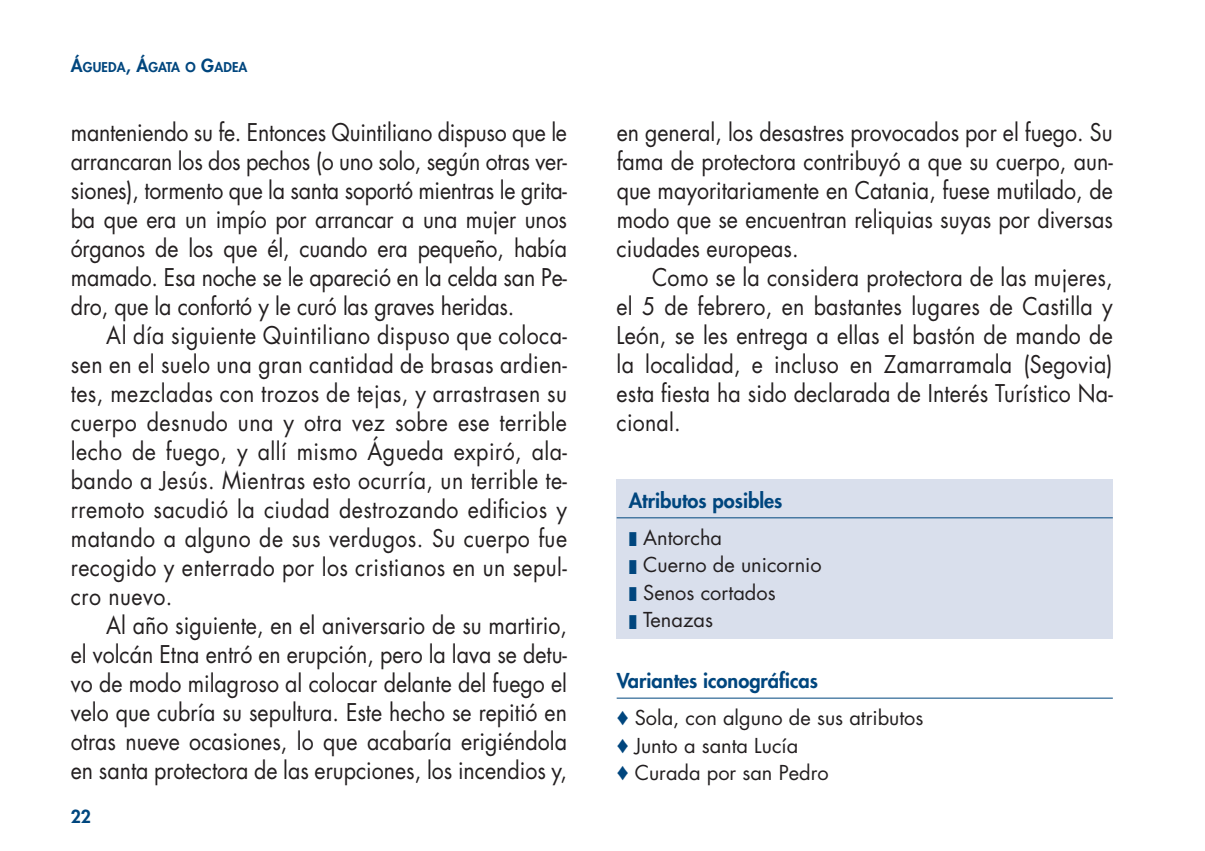
<style>
.page{position:relative;width:1205px;height:851px;background:#fff}
.page>*{position:absolute;margin:0;border:0;box-sizing:border-box;transform-origin:0 0}
.t1{font:23.75px/29px "Futura Std";color:#231f20;text-align:justify;scale:.9 1}
.t2{font:20px/27.5px "Futura Std";color:#231f20}
.t3{font:800 20px/36.8px "Futura Std";color:#00467e}
.t4{font:800 17.5px "Futura Std";color:#00467e}
.t5{font:800 13px "Futura Std";letter-spacing:.015em;color:#00467e}
.s1{font-size:17.5px}
.s2{font-weight:400;color:#231f20}
.s3{color:#00467e}
.s4{font-weight:800;color:#00467e}
</style>
<div class="page">
<div style="left:617px;top:479px;width:496px;height:160px;background:#d9dfec"></div>
<hr style="left:617px;top:517px;width:496px;height:1px;background:#00467e">
<hr style="left:617px;top:697px;width:496px;height:1px;background:#00467e">
<p class="t5" style="left:71px;top:59px;width:178px"><span class="s1">Á</span>GUEDA<span class="s1">, Á</span>GATA O <span class="s1">G</span>ADEA</p>
<p class="t1" style="left:71px;top:118px;width:553px">manteniendo su fe. Entonces Quintiliano dispuso que le arrancaran los dos pechos (o uno solo, según otras ver&shy;siones), tormento que la santa soportó mientras le grita&shy;ba que era un impío por arrancar a una mujer unos órganos de los que él, cuando era pequeño, había mamado. Esa noche se le apareció en la celda san Pe&shy;dro, que la confortó y le curó las graves heridas.</p>
<p class="t1" style="left:71px;top:321px;width:553px;text-indent:35px">Al día siguiente Quintiliano dispuso que coloca&shy;sen en el suelo una gran cantidad de brasas ardien&shy;tes, mezcladas con trozos de tejas, y arrastrasen su cuerpo desnudo una y otra vez sobre ese terrible lecho de fuego, y allí mismo Águeda expiró, ala&shy;bando a Jesús. Mientras esto ocurría, un terrible te&shy;rremoto sacudió la ciudad destrozando edificios y matando a alguno de sus verdugos. Su cuerpo fue recogido y enterrado por los cristianos en un sepul&shy;cro nuevo.</p>
<p class="t1" style="left:71px;top:611px;width:553px;text-indent:35px">Al año siguiente, en el aniversario de su martirio, el volcán Etna entró en erupción, pero la lava se detu&shy;vo de modo milagroso al colocar delante del fuego el velo que cubría su sepultura. Este hecho se repitió en otras nueve ocasiones, lo que acabaría erigiéndola en santa protectora de las erupciones, los incendios y,</p>
<p class="t4" style="left:71px;top:805px;width:22px">22</p>
<p class="t1" style="left:617px;top:118px;width:553px">en general, los desastres provocados por el fuego. Su fama de protectora contribuyó a que su cuerpo, aun&shy;que mayoritariamente en Catania, fuese mutilado, de modo que se encuentran reliquias suyas por diversas ciudades europeas.</p>
<p class="t1" style="left:617px;top:263px;width:553px;text-indent:35px">Como se la considera protectora de las mujeres, el 5 de febrero, en bastantes lugares de Castilla y León, se les entrega a ellas el bastón de mando de la localidad, e incluso en Zamarramala (Segovia) esta fiesta ha sido declarada de Interés Turístico Na&shy;cional.</p>
<p class="t3" style="left:629px;top:482px;width:155px">Atributos posibles ❚ <span class="s2">Antorcha</span></p>
<p class="t2" style="left:629px;top:551px;width:195px"><span class="s3">❚</span> Cuerno de unicornio <span class="s3">❚</span> Senos cortados<br><span class="s3">❚</span> Tenazas</p>
<p class="t2" style="left:617px;top:662px;width:308px;line-height:36.8px"><span class="s4">Variantes iconográficas<br></span><span class="s3">♦</span> Sola, con alguno de sus atributos</p>
<p class="t2" style="left:617px;top:731px;width:213px"><span class="s3">♦</span> Junto a santa Lucía<br><span class="s3">♦</span> Curada por san Pedro</p>
</div>
